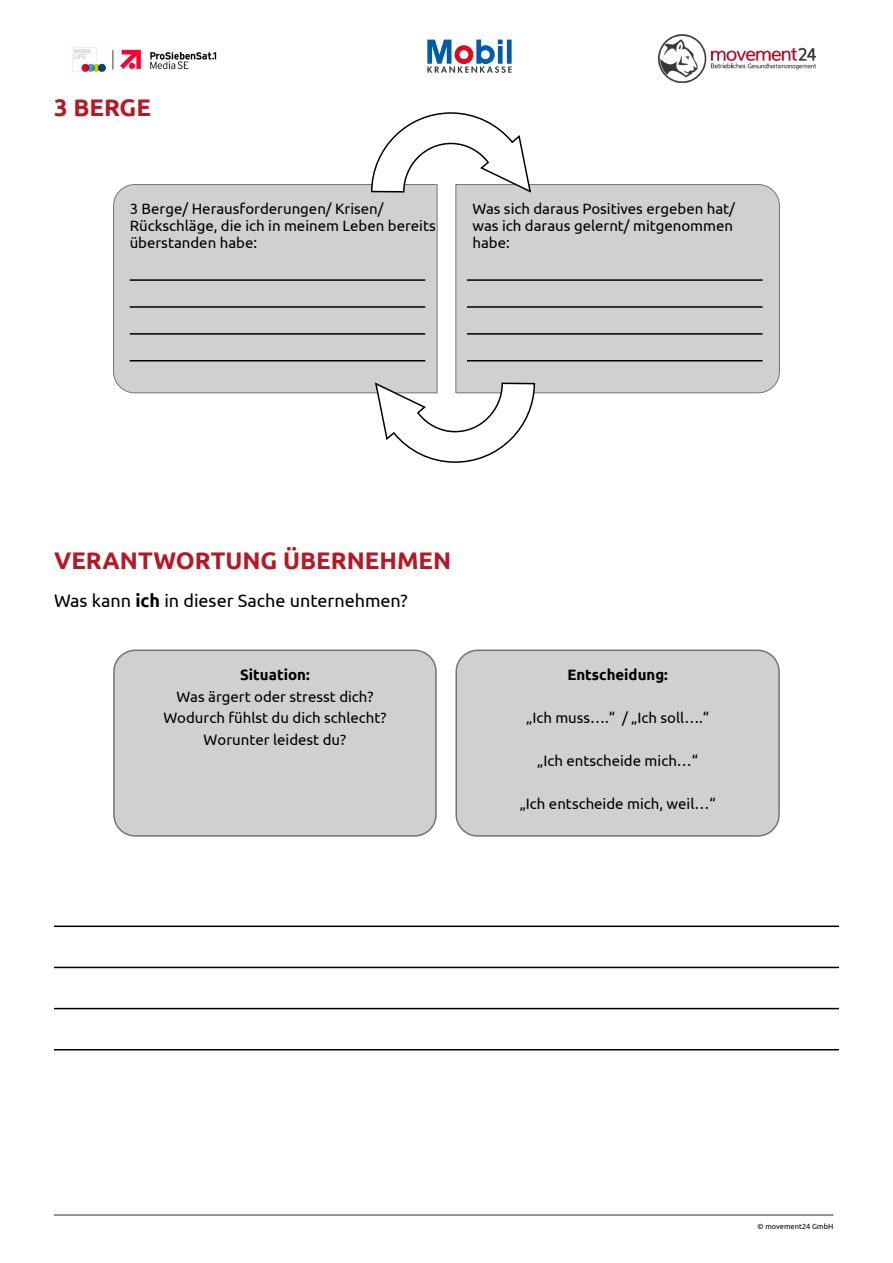
<style>
.page{position:relative;width:893px;height:1263px;background:#fff}
.page>*{position:absolute;margin:0;border:0;box-sizing:border-box;transform-origin:0 0}
.t1{font:700 24px "Ubuntu";color:#b51925}
.t2{font:18px "Ubuntu";color:#000}
.t3{font:15px/17.2px "Ubuntu";color:#000}
.t4{font:700 15px "Ubuntu";color:#000}
.t5{font:7.5px "Ubuntu";color:#000}
.s1{font-weight:700}
</style>
<div class="page">
<div style="left:113px;top:184px;width:325px;height:210px;background:#d0d0d0"></div>
<div style="left:455px;top:184px;width:325px;height:210px;background:#d0d0d0"></div>
<div style="left:114px;top:650px;width:322px;height:186px;background:#d0d0d0;border-radius:21px"></div>
<div style="left:113px;top:649px;width:324px;height:188px;border:2px solid #757474;border-radius:21px"></div>
<div style="left:456px;top:650px;width:323px;height:186px;background:#d0d0d0;border-radius:21px"></div>
<div style="left:455px;top:649px;width:325px;height:188px;border:2px solid #757474;border-radius:21px"></div>
<svg style="left:370px;top:112px;width:162px;height:82px"></svg>
<svg style="left:374px;top:381px;width:162px;height:82px"></svg>
<hr style="left:130px;top:279px;width:295px;height:2px;background:#000">
<hr style="left:130px;top:306px;width:295px;height:2px;background:#000">
<hr style="left:130px;top:333px;width:295px;height:2px;background:#000">
<hr style="left:130px;top:360px;width:295px;height:1px;background:#000">
<hr style="left:467px;top:279px;width:295px;height:2px;background:#000">
<hr style="left:467px;top:306px;width:295px;height:2px;background:#000">
<hr style="left:467px;top:333px;width:295px;height:2px;background:#000">
<hr style="left:467px;top:360px;width:295px;height:1px;background:#000">
<hr style="left:54px;top:925px;width:785px;height:2px;background:#000">
<hr style="left:54px;top:967px;width:785px;height:1px;background:#000">
<hr style="left:54px;top:1008px;width:785px;height:1px;background:#000">
<hr style="left:54px;top:1049px;width:785px;height:1px;background:#000">
<hr style="left:54px;top:1214px;width:779px;height:2px;background:#757474">
<img style="left:427px;top:39px;width:85px;height:34px">
<img style="left:659px;top:35px;width:156px;height:48px">
<img style="left:72px;top:47px;width:145px;height:26px">
<h1 class="t1" style="left:54px;top:93px;width:99px">3 BERGE</h1>
<p class="t3" style="left:130px;top:199px;width:308px">3 Berge/ Herausforderungen/ Krisen/<br>Rückschläge, die ich in meinem Leben bereits überstanden habe:</p>
<p class="t3" style="left:472px;top:199px;width:264px">Was sich daraus Positives ergeben hat/ was ich daraus gelernt/ mitgenommen habe:</p>
<h1 class="t1" style="left:54px;top:546px;width:399px">VERANTWORTUNG ÜBERNEHMEN</h1>
<p class="t2" style="left:54px;top:590px;width:355px">Was kann <span class="s1">ich</span> in dieser Sache unternehmen?</p>
<p class="t4" style="left:240px;top:666px;width:71px">Situation:</p>
<p class="t3" style="left:163px;top:685px;width:225px;line-height:21.5px;text-align:center">Was ärgert oder stresst dich?<br>Wodurch fühlst du dich schlecht?<br>Worunter leidest du?</p>
<p class="t4" style="left:567px;top:666px;width:102px">Entscheidung:</p>
<p class="t3" style="left:526px;top:709px;width:185px">„Ich muss….“ / „Ich soll….“</p>
<p class="t3" style="left:537px;top:752px;width:162px">„Ich entscheide mich…“</p>
<p class="t3" style="left:520px;top:795px;width:197px">„Ich entscheide mich, weil…“</p>
<p class="t5" style="left:758px;top:1222px;width:77px">© movement24 GmbH</p>
</div>
